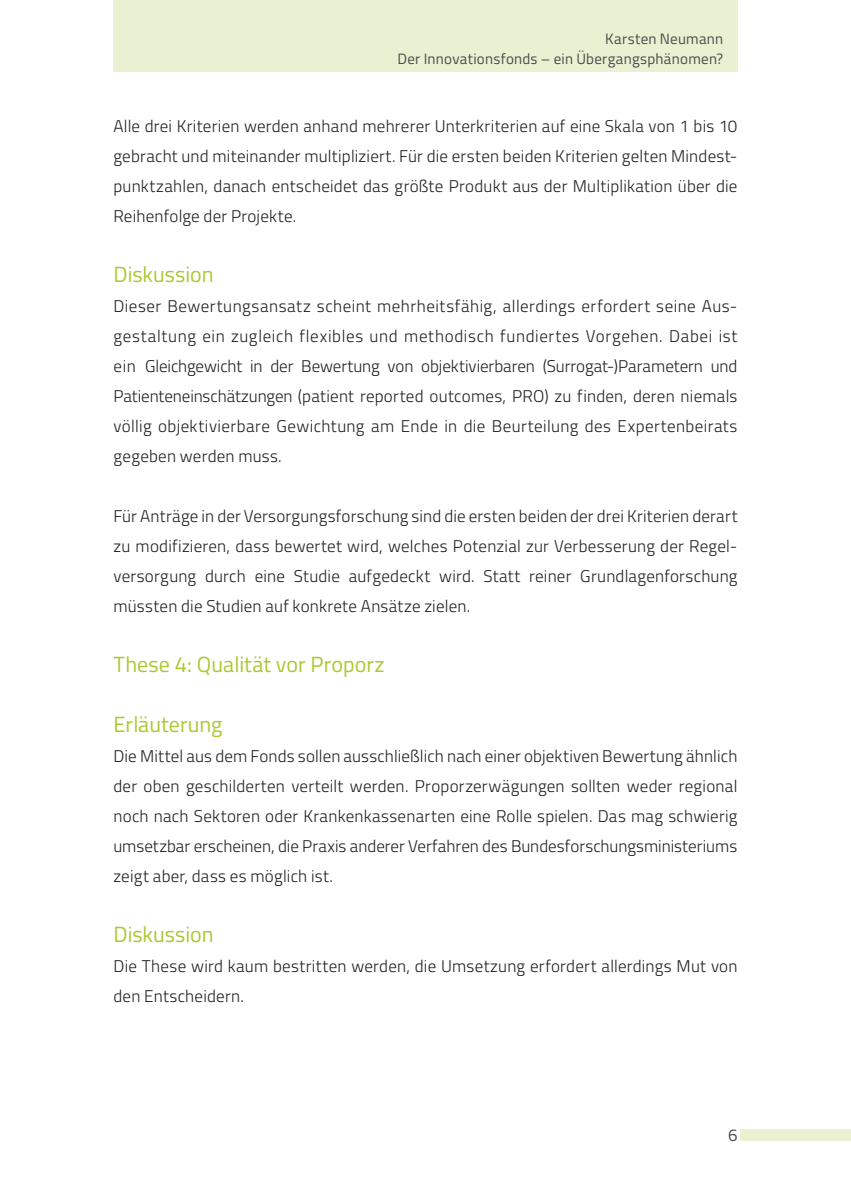
<style>
.page{position:relative;width:851px;height:1191px;background:#fff}
.page>*{position:absolute;margin:0;border:0;box-sizing:border-box;transform-origin:0 0}
.t1{font:22px "Titillium";color:#aac932}
.t2{font:300 17px/30px "Titillium";letter-spacing:.015em;color:#231f20;text-align:justify}
.t3{font:17px "Titillium";color:#4b4c4d}
.t4{font:15px/20px "Titillium";letter-spacing:.015em;color:#4b4c4d;text-align:right}
</style>
<div class="page">
<div style="left:113px;top:0;width:624px;height:71px;background:#eaf1d2"></div>
<div style="left:740px;top:1129px;width:110px;height:11px;background:#eaf1d2"></div>
<p class="t4" style="left:397px;top:28px;width:327px">Karsten Neumann<br>Der Innovationsfonds – ein Übergangsphänomen?</p>
<p class="t2" style="left:113px;top:110px;width:625px">Alle drei Kriterien werden anhand mehrerer Unterkriterien auf eine Skala von 1 bis 10 gebracht und miteinander multipliziert. Für die ersten beiden Kriterien gelten Mindest&shy;punktzahlen, danach entscheidet das größte Produkt aus der Multiplikation über die Reihenfolge der Projekte.</p>
<p class="t1" style="left:113px;top:258px;width:102px">Diskussion</p>
<p class="t2" style="left:113px;top:290px;width:625px">Dieser Bewertungsansatz scheint mehrheitsfähig, allerdings erfordert seine Aus&shy;gestaltung ein zugleich flexibles und methodisch fundiertes Vorgehen. Dabei ist ein Gleichgewicht in der Bewertung von objektivierbaren (Surrogat-)Parametern und Patienteneinschätzungen (patient reported outcomes, PRO) zu finden, deren niemals völlig objektivierbare Gewichtung am Ende in die Beurteilung des Expertenbeirats gegeben werden muss.</p>
<p class="t2" style="left:113px;top:500px;width:625px">Für Anträge in der Versorgungsforschung sind die ersten beiden der drei Kriterien derart zu modifizieren, dass bewertet wird, welches Potenzial zur Verbesserung der Regel&shy;versorgung durch eine Studie aufgedeckt wird. Statt reiner Grundlagenforschung müssten die Studien auf konkrete Ansätze zielen.</p>
<p class="t1" style="left:113px;top:648px;width:272px">These 4: Qualität vor Proporz</p>
<p class="t1" style="left:113px;top:708px;width:111px">Erläuterung</p>
<p class="t2" style="left:113px;top:740px;width:625px">Die Mittel aus dem Fonds sollen ausschließlich nach einer objektiven Bewertung ähnlich der oben geschilderten verteilt werden. Proporzerwägungen sollten weder regional noch nach Sektoren oder Krankenkassenarten eine Rolle spielen. Das mag schwierig umsetzbar erscheinen, die Praxis anderer Verfahren des Bundesforschungsministeriums zeigt aber, dass es möglich ist.</p>
<p class="t1" style="left:113px;top:918px;width:102px">Diskussion</p>
<p class="t2" style="left:113px;top:950px;width:625px">Die These wird kaum bestritten werden, die Umsetzung erfordert allerdings Mut von den Entscheidern.</p>
<p class="t3" style="left:727px;top:1122px;width:11px">6</p>
</div>
